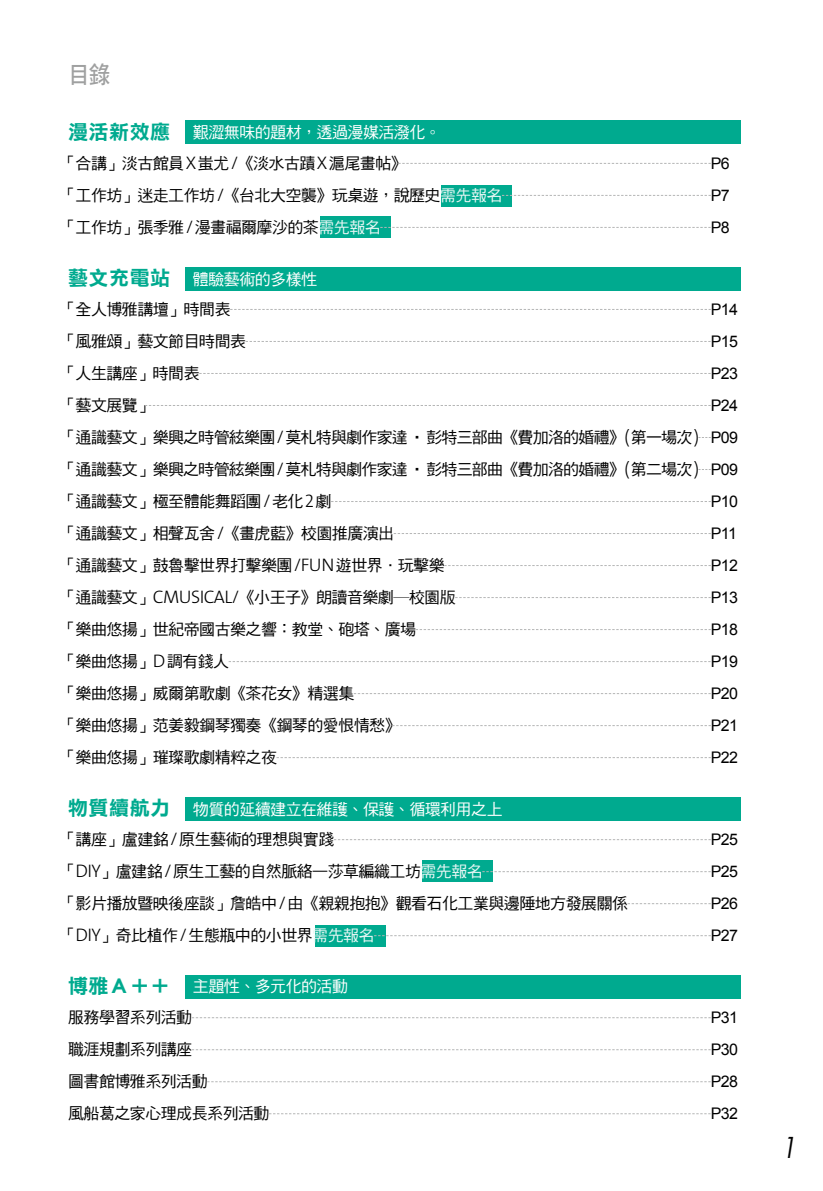
<style>
.page{position:relative;width:823px;height:1191px;background:#fff}
.page>*{position:absolute;margin:0;border:0;box-sizing:border-box;transform-origin:0 0}
.t1{font:italic 300 condensed 28px "Futura Std";color:#000}
.t2{font:24px "DF Hei Std W7";color:#9fa0a0;scale:.9 1}
.t3{font:20px "DF Li Hei Std W7";letter-spacing:.025em;color:#00aa8f}
.t4{font:16px/32px "DF Hei Std W5";letter-spacing:-.035em;color:#000}
.t5{font:16px "Arial";letter-spacing:-.035em;color:#000}
.t6{font:16px "DF Hei Std W5";letter-spacing:-.035em;color:#fff}
.s1{font-family:"DF Li Hei Std W7";font-size:20px;color:#00aa8f}
.s2{color:#fff}
.s3{font-family:"The Sans";font-weight:300;font-size:18.2px}
.s4{color:#e6f6f4}
.s5{font-family:"Arial"}
.s6{font-family:"The Sans Light Caps";font-size:18.2px}
</style>
<div class="page">
<div style="left:422px;top:860px;width:71px;height:22px;background:#00aa8f"></div>
<div style="left:315px;top:925px;width:70px;height:21px;background:#00aa8f"></div>
<div style="left:320px;top:217px;width:70px;height:21px;background:#00aa8f"></div>
<div style="left:441px;top:185px;width:70px;height:21px;background:#00aa8f"></div>
<div style="left:185px;top:121px;width:554px;height:23px;background:#00aa8f"></div>
<svg style="left:398px;top:163px;width:312px;height:1px"></svg>
<svg style="left:502px;top:195px;width:208px;height:1px"></svg>
<svg style="left:380px;top:227px;width:330px;height:1px"></svg>
<svg style="left:230px;top:309px;width:480px;height:1px"></svg>
<svg style="left:245px;top:341px;width:465px;height:1px"></svg>
<svg style="left:199px;top:373px;width:511px;height:1px"></svg>
<svg style="left:145px;top:405px;width:565px;height:1px"></svg>
<svg style="left:331px;top:501px;width:379px;height:1px"></svg>
<svg style="left:393px;top:533px;width:317px;height:1px"></svg>
<svg style="left:444px;top:565px;width:266px;height:1px"></svg>
<svg style="left:455px;top:597px;width:255px;height:1px"></svg>
<svg style="left:415px;top:629px;width:295px;height:1px"></svg>
<svg style="left:228px;top:661px;width:482px;height:1px"></svg>
<svg style="left:353px;top:693px;width:357px;height:1px"></svg>
<svg style="left:392px;top:725px;width:318px;height:1px"></svg>
<svg style="left:276px;top:757px;width:434px;height:1px"></svg>
<svg style="left:334px;top:839px;width:376px;height:1px"></svg>
<svg style="left:482px;top:871px;width:228px;height:1px"></svg>
<svg style="left:627px;top:903px;width:83px;height:1px"></svg>
<svg style="left:374px;top:935px;width:336px;height:1px"></svg>
<svg style="left:192px;top:1017px;width:518px;height:1px"></svg>
<svg style="left:192px;top:1049px;width:518px;height:1px"></svg>
<svg style="left:207px;top:1081px;width:503px;height:1px"></svg>
<svg style="left:269px;top:1113px;width:441px;height:1px"></svg>
<div style="left:185px;top:267px;width:554px;height:24px;background:#00aa8f"></div>
<div style="left:185px;top:797px;width:554px;height:24px;background:#00aa8f"></div>
<div style="left:185px;top:975px;width:554px;height:23px;background:#00aa8f"></div>
<h2 class="t2" style="left:68px;top:61px;width:49px">目錄</h2>
<p class="t4" style="left:60px;top:117px;width:382px;line-height:30.6px;text-indent:8px"><span class="s1">漫活新效應</span> <span class="s2">艱澀無味的題材，透過漫媒活潑化。</span>「合講」淡古館員<span class="s3">X</span>蚩尤<span class="s3">/</span>《淡水古蹟<span class="s3">X</span>滬尾畫帖》</p>
<p class="t5" style="left:710px;top:152px;width:21px">P6</p>
<p class="t4" style="left:60px;top:179px;width:443px">「工作坊」迷走工作坊<span class="s3">/</span>《台北大空襲》玩桌遊，說歷史<span class="s4">需先報名</span></p>
<p class="t5" style="left:710px;top:184px;width:21px">P7</p>
<p class="t4" style="left:60px;top:211px;width:322px">「工作坊」張季雅<span class="s3">/</span>漫畫福爾摩沙的茶<span class="s4">需先報名</span></p>
<p class="t5" style="left:710px;top:216px;width:21px">P8</p>
<p class="t3" style="left:68px;top:267px;width:103px">藝文充電站</p>
<p class="t4" style="left:60px;top:293px;width:172px">「全人博雅講壇」時間表</p>
<p class="t5" style="left:710px;top:298px;width:29px">P14</p>
<p class="t4" style="left:60px;top:325px;width:187px">「風雅頌」藝文節目時間表</p>
<p class="t5" style="left:710px;top:330px;width:29px">P15</p>
<p class="t4" style="left:60px;top:357px;width:141px">「人生講座」時間表</p>
<p class="t5" style="left:710px;top:362px;width:29px">P23</p>
<p class="t4" style="left:60px;top:389px;width:95px">「藝文展覽」</p>
<p class="t5" style="left:710px;top:394px;width:29px">P24</p>
<p class="t4" style="left:60px;top:421px;width:679px;text-align:justify">「通識藝文」樂興之時管絃樂團<span class="s3">/</span>莫札特與劇作家達‧彭特三部曲《費加洛的婚禮》<span class="s3">(</span>第一場次<span class="s3">)</span> <span class="s5">P09</span>「通識藝文」樂興之時管絃樂團<span class="s3">/</span>莫札特與劇作家達‧彭特三部曲《費加洛的婚禮》<span class="s3">(</span>第二場次<span class="s3">)</span> <span class="s5">P09</span>「通識藝文」極至體能舞蹈團<span class="s3">/</span>老化<span class="s6">2</span>劇</p>
<p class="t6" style="left:193px;top:270px;width:126px">體驗藝術的多樣性</p>
<p class="t5" style="left:710px;top:490px;width:29px">P10</p>
<p class="t4" style="left:60px;top:517px;width:335px">「通識藝文」相聲瓦舍<span class="s3">/</span>《畫虎藍》校園推廣演出</p>
<p class="t5" style="left:710px;top:522px;width:28px">P11</p>
<p class="t4" style="left:60px;top:549px;width:386px">「通識藝文」鼓魯擊世界打擊樂團<span class="s3">/FUN</span>遊世界．玩擊樂</p>
<p class="t5" style="left:710px;top:554px;width:29px">P12</p>
<p class="t4" style="left:60px;top:581px;width:397px">「通識藝文」<span class="s3">CMUSICAL/</span>《小王子》朗讀音樂劇─校園版</p>
<p class="t5" style="left:710px;top:586px;width:29px">P13</p>
<p class="t4" style="left:60px;top:613px;width:357px">「樂曲悠揚」世紀帝國古樂之響：教堂、砲塔、廣場</p>
<p class="t5" style="left:710px;top:618px;width:29px">P18</p>
<p class="t4" style="left:60px;top:645px;width:170px">「樂曲悠揚」<span class="s3">D</span>調有錢人</p>
<p class="t5" style="left:710px;top:650px;width:29px">P19</p>
<p class="t4" style="left:60px;top:677px;width:295px">「樂曲悠揚」威爾第歌劇《茶花女》精選集</p>
<p class="t5" style="left:710px;top:682px;width:29px">P20</p>
<p class="t4" style="left:60px;top:709px;width:342px">「樂曲悠揚」范姜毅鋼琴獨奏《鋼琴的愛恨情愁》</p>
<p class="t5" style="left:710px;top:714px;width:29px">P21</p>
<p class="t4" style="left:60px;top:741px;width:218px">「樂曲悠揚」璀璨歌劇精粹之夜</p>
<p class="t5" style="left:710px;top:746px;width:29px">P22</p>
<p class="t3" style="left:68px;top:797px;width:103px">物質續航力</p>
<p class="t4" style="left:60px;top:823px;width:276px">「講座」盧建銘<span class="s3">/</span>原生藝術的理想與實踐</p>
<p class="t5" style="left:710px;top:828px;width:29px">P25</p>
<p class="t4" style="left:60px;top:855px;width:424px">「<span class="s3">DIY</span>」盧建銘<span class="s3">/</span>原生工藝的自然脈絡—莎草編織工坊<span class="s4">需先報名</span></p>
<p class="t5" style="left:710px;top:860px;width:29px">P25</p>
<p class="t4" style="left:60px;top:887px;width:569px">「影片播放暨映後座談」詹皓中<span class="s3">/</span>由《親親抱抱》觀看石化工業與邊陲地方發展關係</p>
<p class="t5" style="left:710px;top:892px;width:29px">P26</p>
<p class="t4" style="left:60px;top:919px;width:316px">「<span class="s3">DIY</span>」奇比植作<span class="s3">/</span>生態瓶中的小世界<span class="s4">需先報名</span></p>
<p class="t5" style="left:710px;top:924px;width:29px">P27</p>
<p class="t3" style="left:68px;top:975px;width:103px">博雅Ａ＋＋</p>
<p class="t4" style="left:68px;top:1001px;width:126px">服務學習系列活動</p>
<p class="t5" style="left:710px;top:1006px;width:29px">P31</p>
<p class="t4" style="left:68px;top:1033px;width:126px">職涯規劃系列講座</p>
<p class="t5" style="left:710px;top:1038px;width:29px">P30</p>
<p class="t4" style="left:68px;top:1065px;width:141px">圖書館博雅系列活動</p>
<p class="t5" style="left:710px;top:1070px;width:29px">P28</p>
<p class="t4" style="left:68px;top:1097px;width:203px">風船葛之家心理成長系列活動</p>
<p class="t5" style="left:710px;top:1102px;width:29px">P32</p>
<p class="t6" style="left:193px;top:800px;width:311px">物質的延續建立在維護、保護、循環利用之上</p>
<p class="t6" style="left:193px;top:978px;width:156px">主題性、多元化的活動</p>
<h1 class="t1" style="left:782px;top:1131px;width:13px">1</h1>
</div>
